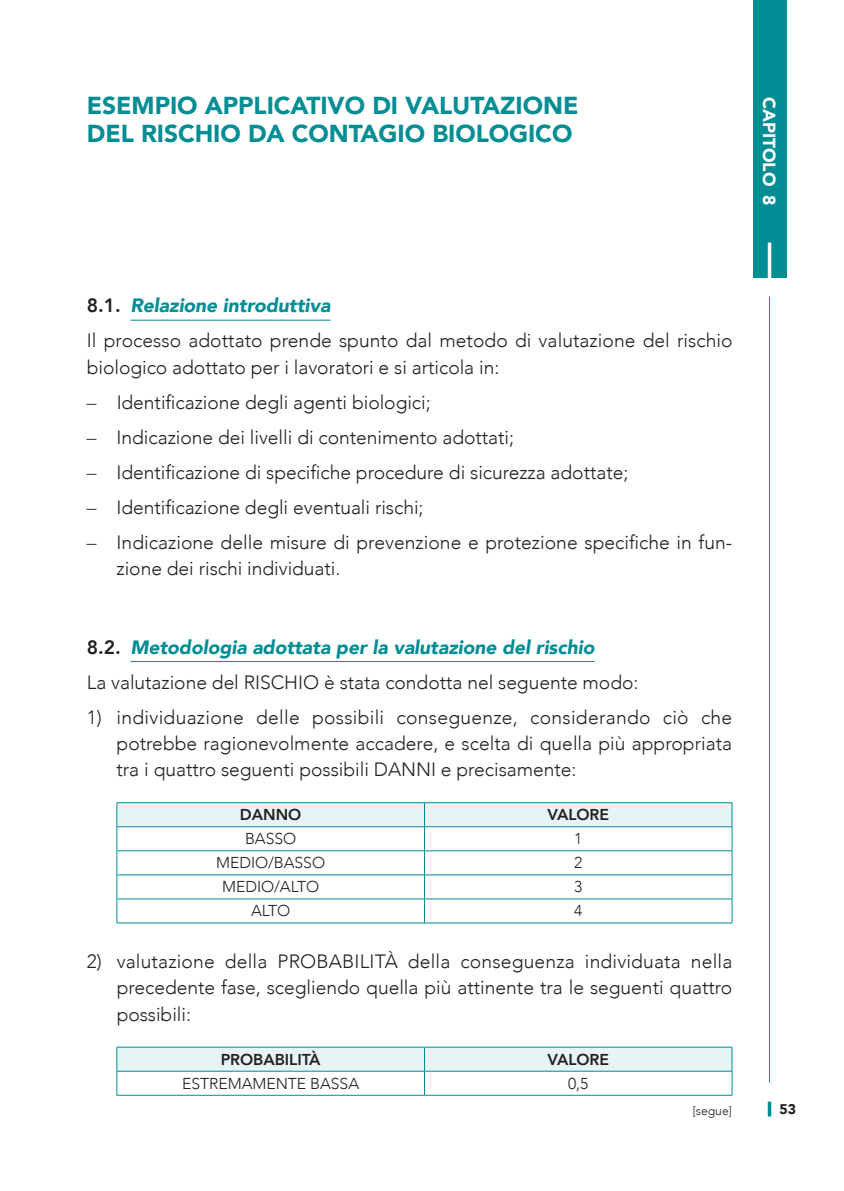
<style>
.page{position:relative;width:844px;height:1191px;background:#fff}
.page>*{position:absolute;margin:0;border:0;box-sizing:border-box;transform-origin:0 0}
.t1{font:900 24.5px/28px "Avenir";letter-spacing:-.005em;color:#008d93}
.t2{font:300 19.25px/26.2px "Avenir";letter-spacing:-.005em;color:#231f20}
.t3{font:900 17.5px "Avenir";letter-spacing:-.005em;color:#fff}
.t4{font:300 15.75px "Avenir";letter-spacing:-.005em;color:#231f20}
.t5{font:800 15.75px "Avenir";letter-spacing:-.005em;color:#231f20}
.t6{font:900 14px "Avenir";color:#231f20}
.t7{font:300 12.25px "Avenir";letter-spacing:-.005em;color:#231f20}
.s1{font-weight:800}
.s2{font-weight:900;font-style:italic;color:#008d93}
.s3{font-family:"Times New Roman";font-weight:400}
</style>
<div class="page">
<div style="left:752px;top:0;width:34px;height:277px;background:#008d93"></div>
<svg style="left:767px;top:242px;width:4px;height:36px"></svg>
<hr style="left:768px;top:296px;width:1px;height:786px;background:#008d93">
<svg style="left:767px;top:1101px;width:4px;height:15px"></svg>
<hr style="left:130px;top:320px;width:200px;height:1px;background:#008d93">
<hr style="left:130px;top:661px;width:464px;height:1px;background:#008d93">
<hr style="left:117px;top:922px;width:307px;height:1px;background:#008d93">
<hr style="left:424px;top:922px;width:308px;height:1px;background:#008d93">
<svg style="left:116px;top:802px;width:616px;height:120px"></svg>
<hr style="left:117px;top:826px;width:307px;height:1px;background:#008d93">
<hr style="left:424px;top:826px;width:308px;height:1px;background:#008d93">
<hr style="left:117px;top:1046px;width:307px;height:1px;background:#008d93">
<hr style="left:424px;top:1046px;width:308px;height:1px;background:#008d93">
<svg style="left:116px;top:1047px;width:616px;height:48px"></svg>
<hr style="left:117px;top:1095px;width:307px;height:1px;background:#008d93">
<hr style="left:424px;top:1095px;width:308px;height:1px;background:#008d93">
<p class="t1" style="left:87px;top:91px;width:493px">ESEMPIO APPLICATIVO DI VALUTAZIONE<br>DEL RISCHIO DA CONTAGIO BIOLOGICO</p>
<p class="t3" style="left:784px;top:97px;width:110px;rotate:90deg">CAPITOLO 8</p>
<p class="t2" style="left:87px;top:288px;width:647px;line-height:35px"><span class="s1">8.1.</span> <span class="s2">Relazione introduttiva<br></span>Il processo adottato prende spunto dal metodo di valutazione del rischio</p>
<p class="t2" style="left:87px;top:354px;width:414px">biologico adottato per i lavoratori e si articola in:</p>
<p class="t2" style="left:87px;top:389px;width:345px"><span class="s3">–</span> Identificazione degli agenti biologici;</p>
<p class="t2" style="left:87px;top:424px;width:428px"><span class="s3">–</span> Indicazione dei livelli di contenimento adottati;</p>
<p class="t2" style="left:87px;top:459px;width:543px"><span class="s3">–</span> Identificazione di specifiche procedure di sicurezza adottate;</p>
<p class="t2" style="left:87px;top:494px;width:338px"><span class="s3">–</span> Identificazione degli eventuali rischi;</p>
<p class="t2" style="left:116px;top:529px;width:617px;text-indent:-30px"><span class="s3">–</span> Indicazione delle misure di prevenzione e protezione specifiche in fun&shy;zione dei rischi individuati.</p>
<p class="t2" style="left:87px;top:629px;width:553px;line-height:35px"><span class="s1">8.2.</span> <span class="s2">Metodologia adottata per la valutazione del rischio<br></span>La valutazione del RISCHIO è stata condotta nel seguente modo:</p>
<p class="t2" style="left:116px;top:704px;width:617px;text-align:justify;text-indent:-30px">1) individuazione delle possibili conseguenze, considerando ciò che potrebbe ragionevolmente accadere, e scelta di quella più appropriata tra i quattro seguenti possibili DANNI e precisamente:</p>
<p class="t5" style="left:240px;top:802px;width:63px">DANNO</p>
<p class="t5" style="left:547px;top:802px;width:63px">VALORE</p>
<p class="t4" style="left:245px;top:829px;width:53px">BASSO</p>
<p class="t4" style="left:574px;top:829px;width:10px">1</p>
<p class="t4" style="left:216px;top:853px;width:110px">MEDIO/BASSO</p>
<p class="t4" style="left:574px;top:853px;width:10px">2</p>
<p class="t4" style="left:222px;top:877px;width:99px">MEDIO/ALTO</p>
<p class="t4" style="left:574px;top:877px;width:10px">3</p>
<p class="t4" style="left:251px;top:901px;width:41px">ALTO</p>
<p class="t4" style="left:574px;top:901px;width:10px">4</p>
<p class="t2" style="left:117px;top:948px;width:617px;text-align:justify;text-indent:-30px">2) valutazione della PROBABILITÀ della conseguenza individuata nella precedente fase, scegliendo quella più attinente tra le seguenti quattro possibili:</p>
<p class="t5" style="left:221px;top:1046px;width:101px">PROBABILITÀ</p>
<p class="t5" style="left:547px;top:1046px;width:63px">VALORE</p>
<p class="t4" style="left:182px;top:1073px;width:178px">ESTREMAMENTE BASSA</p>
<p class="t4" style="left:568px;top:1073px;width:22px">0,5</p>
<p class="t7" style="left:692px;top:1103px;width:41px">[segue]</p>
<p class="t6" style="left:779px;top:1097px;width:18px">53</p>
</div>
